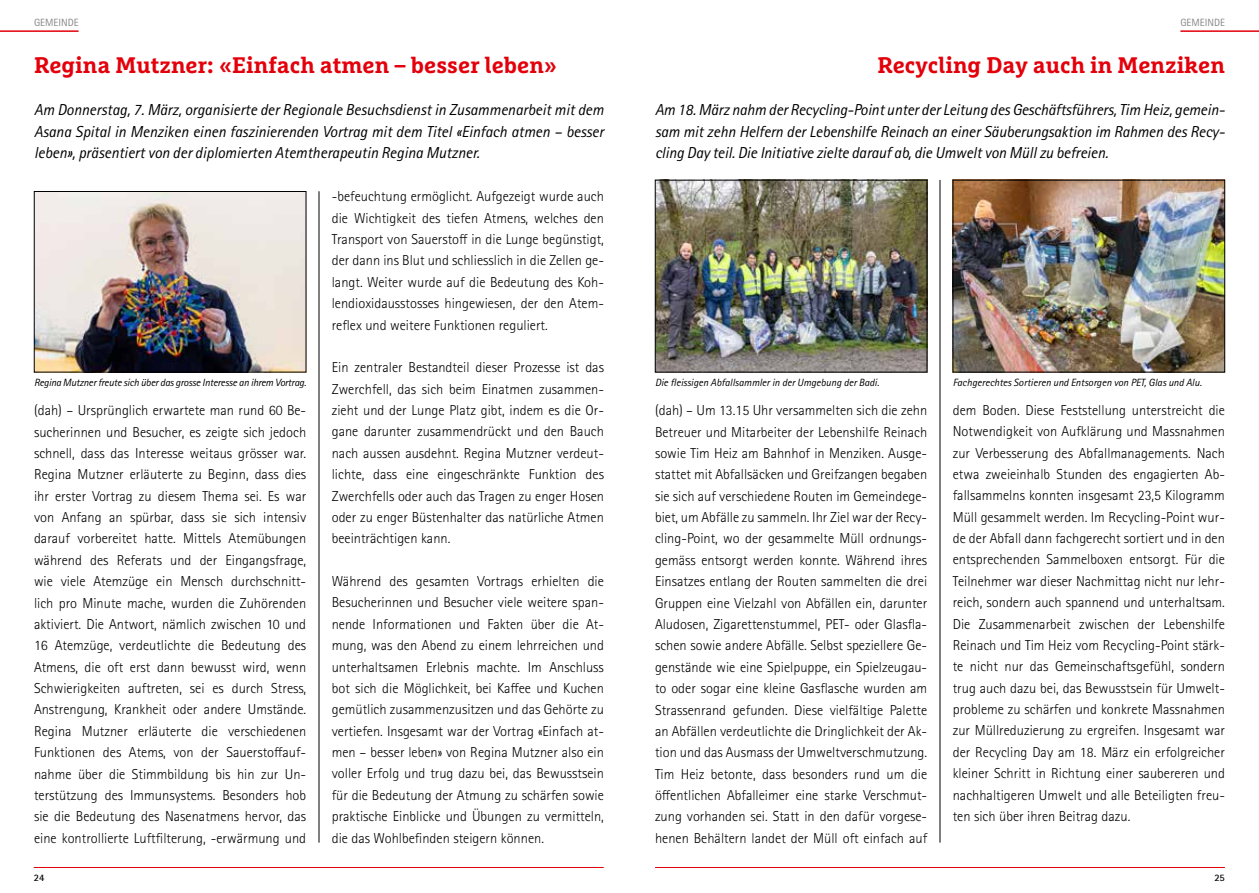
<style>
.page{position:relative;width:1259px;height:893px;background:#fff}
.page>*{position:absolute;margin:0;border:0;box-sizing:border-box;transform-origin:0 0}
.t1{font:700 22.5px "Marselis Slab Pro";color:#e3000b}
.t2{font:italic 15.9px/21.3px "Rotis Sans Serif Std";letter-spacing:-.005em;color:#000;text-align:justify}
.t3{font:300 14.4px/21.3px "Rotis Sans Serif Std";color:#000;text-align:justify}
.t4{font:italic 10.5px "Rotis Sans Serif Std";color:#000}
.t5{font:italic 10.5px "Rotis Sans Serif Std";letter-spacing:-.02em;color:#000}
.t6{font:10.5px "Rotis Sans Serif Std";color:#868786}
.t7{font:700 9.9px "Rotis Sans Serif Std";color:#000}
</style>
<div class="page">
<hr style="left:1180px;top:30px;width:79px;height:2px;background:#e3000b">
<hr style="left:655px;top:867px;width:570px;height:1px;background:#e3000b">
<hr style="left:0;top:30px;width:79px;height:2px;background:#e3000b">
<hr style="left:34px;top:867px;width:570px;height:1px;background:#e3000b">
<img style="left:36px;top:193px;width:268px;height:177px">
<div style="left:34px;top:191px;width:272px;height:181px;border:1px solid #000"></div>
<hr style="left:319px;top:191px;width:1px;height:652px;background:#000">
<img style="left:657px;top:182px;width:268px;height:188px">
<div style="left:655px;top:180px;width:272px;height:192px;border:1px solid #000"></div>
<hr style="left:939px;top:180px;width:1px;height:663px;background:#000">
<img style="left:954px;top:182px;width:269px;height:188px">
<div style="left:952px;top:180px;width:273px;height:192px;border:1px solid #000"></div>
<p class="t6" style="left:34px;top:16px;width:46px">GEMEINDE</p>
<h1 class="t1" style="left:34px;top:51px;width:525px">Regina Mutzner: «Einfach atmen – besser leben»</h1>
<p class="t2" style="left:34px;top:99px;width:571px">Am Donnerstag, 7. März, organisierte der Regionale Besuchsdienst in Zusammenarbeit mit dem Asana Spital in Menziken einen faszinierenden Vortrag mit dem Titel «Einfach atmen – besser leben», präsentiert von der diplomierten Atemtherapeutin Regina Mutzner.</p>
<p class="t5" style="left:34px;top:376px;width:274px">Regina Mutzner freute sich über das grosse Interesse an ihrem Vortrag.</p>
<p class="t3" style="left:34px;top:400px;width:274px">(dah) – Ursprünglich erwartete man rund 60 Be&shy;sucherinnen und Besucher, es zeigte sich jedoch schnell, dass das Interesse weitaus grösser war.<br>Regina Mutzner erläuterte zu Beginn, dass dies ihr erster Vortrag zu diesem Thema sei. Es war von Anfang an spürbar, dass sie sich intensiv darauf vorbereitet hatte. Mittels Atemübungen während des Referats und der Eingangsfrage, wie viele Atemzüge ein Mensch durchschnitt&shy;lich pro Minute mache, wurden die Zuhörenden aktiviert. Die Antwort, nämlich zwischen 10 und 16 Atemzüge, verdeutlichte die Bedeutung des Atmens, die oft erst dann bewusst wird, wenn Schwierigkeiten auftreten, sei es durch Stress, Anstrengung, Krankheit oder andere Umstände.<br>Regina Mutzner erläuterte die verschiedenen Funktionen des Atems, von der Sauerstoffauf&shy;nahme über die Stimmbildung bis hin zur Un&shy;terstützung des Immunsystems. Besonders hob sie die Bedeutung des Nasenatmens hervor, das eine kontrollierte Luftfilterung, -erwärmung und</p>
<p class="t7" style="left:34px;top:871px;width:12px">24</p>
<p class="t3" style="left:332px;top:186px;width:274px">-befeuchtung ermöglicht. Aufgezeigt wurde auch die Wichtigkeit des tiefen Atmens, welches den Transport von Sauerstoff in die Lunge begünstigt, der dann ins Blut und schliesslich in die Zellen ge&shy;langt. Weiter wurde auf die Bedeutung des Koh&shy;lendioxidausstosses hingewiesen, der den Atem&shy;reflex und weitere Funktionen reguliert.</p>
<p class="t3" style="left:332px;top:357px;width:274px">Ein zentraler Bestandteil dieser Prozesse ist das Zwerchfell, das sich beim Einatmen zusammen&shy;zieht und der Lunge Platz gibt, indem es die Or&shy;gane darunter zusammendrückt und den Bauch nach aussen ausdehnt. Regina Mutzner verdeut&shy;lichte, dass eine eingeschränkte Funktion des Zwerchfells oder auch das Tragen zu enger Hosen oder zu enger Büstenhalter das natürliche Atmen beeinträchtigen kann.</p>
<p class="t3" style="left:332px;top:571px;width:274px">Während des gesamten Vortrags erhielten die Besucherinnen und Besucher viele weitere span&shy;nende Informationen und Fakten über die At&shy;mung, was den Abend zu einem lehrreichen und unterhaltsamen Erlebnis machte. Im Anschluss bot sich die Möglichkeit, bei Kaffee und Kuchen gemütlich zusammenzusitzen und das Gehörte zu vertiefen. Insgesamt war der Vortrag «Einfach at&shy;men – besser leben» von Regina Mutzner also ein voller Erfolg und trug dazu bei, das Bewusstsein für die Bedeutung der Atmung zu schärfen sowie praktische Einblicke und Übungen zu vermitteln, die das Wohlbefinden steigern können.</p>
<p class="t6" style="left:1180px;top:16px;width:46px">GEMEINDE</p>
<h1 class="t1" style="left:877px;top:51px;width:349px">Recycling Day auch in Menziken</h1>
<p class="t2" style="left:655px;top:99px;width:571px">Am 18. März nahm der Recycling-Point unter der Leitung des Geschäftsführers, Tim Heiz, gemein&shy;sam mit zehn Helfern der Lebenshilfe Reinach an einer Säuberungsaktion im Rahmen des Recy&shy;cling Day teil. Die Initiative zielte darauf ab, die Umwelt von Müll zu befreien.</p>
<p class="t4" style="left:655px;top:376px;width:226px">Die fleissigen Abfallsammler in der Umgebung der Badi.</p>
<p class="t4" style="left:952px;top:376px;width:251px">Fachgerechtes Sortieren und Entsorgen von PET, Glas und Alu.</p>
<p class="t3" style="left:655px;top:400px;width:274px">(dah) – Um 13.15 Uhr versammelten sich die zehn Betreuer und Mitarbeiter der Lebenshilfe Reinach sowie Tim Heiz am Bahnhof in Menziken. Ausge&shy;stattet mit Abfallsäcken und Greifzangen begaben sie sich auf verschiedene Routen im Gemeindege&shy;biet, um Abfälle zu sammeln. Ihr Ziel war der Recy&shy;cling-Point, wo der gesammelte Müll ordnungs&shy;gemäss entsorgt werden konnte. Während ihres Einsatzes entlang der Routen sammelten die drei Gruppen eine Vielzahl von Abfällen ein, darunter Aludosen, Zigarettenstummel, PET- oder Glasfla&shy;schen sowie andere Abfälle. Selbst speziellere Ge&shy;genstände wie eine Spielpuppe, ein Spielzeugau&shy;to oder sogar eine kleine Gasflasche wurden am Strassenrand gefunden. Diese vielfältige Palette an Abfällen verdeutlichte die Dringlichkeit der Ak&shy;tion und das Ausmass der Umweltverschmutzung.<br>Tim Heiz betonte, dass besonders rund um die öffentlichen Abfalleimer eine starke Verschmut&shy;zung vorhanden sei. Statt in den dafür vorgese&shy;henen Behältern landet der Müll oft einfach auf</p>
<p class="t3" style="left:952px;top:400px;width:274px">dem Boden. Diese Feststellung unterstreicht die Notwendigkeit von Aufklärung und Massnahmen zur Verbesserung des Abfallmanagements. Nach etwa zweieinhalb Stunden des engagierten Ab&shy;fallsammelns konnten insgesamt 23,5 Kilogramm Müll gesammelt werden. Im Recycling-Point wur&shy;de der Abfall dann fachgerecht sortiert und in den entsprechenden Sammelboxen entsorgt. Für die Teilnehmer war dieser Nachmittag nicht nur lehr&shy;reich, sondern auch spannend und unterhaltsam.<br>Die Zusammenarbeit zwischen der Lebenshilfe Reinach und Tim Heiz vom Recycling-Point stärk&shy;te nicht nur das Gemeinschaftsgefühl, sondern trug auch dazu bei, das Bewusstsein für Umwelt&shy;probleme zu schärfen und konkrete Massnahmen zur Müllreduzierung zu ergreifen. Insgesamt war der Recycling Day am 18. März ein erfolgreicher kleiner Schritt in Richtung einer saubereren und nachhaltigeren Umwelt und alle Beteiligten freu&shy;ten sich über ihren Beitrag dazu.</p>
<p class="t7" style="left:1214px;top:871px;width:12px">25</p>
</div>
